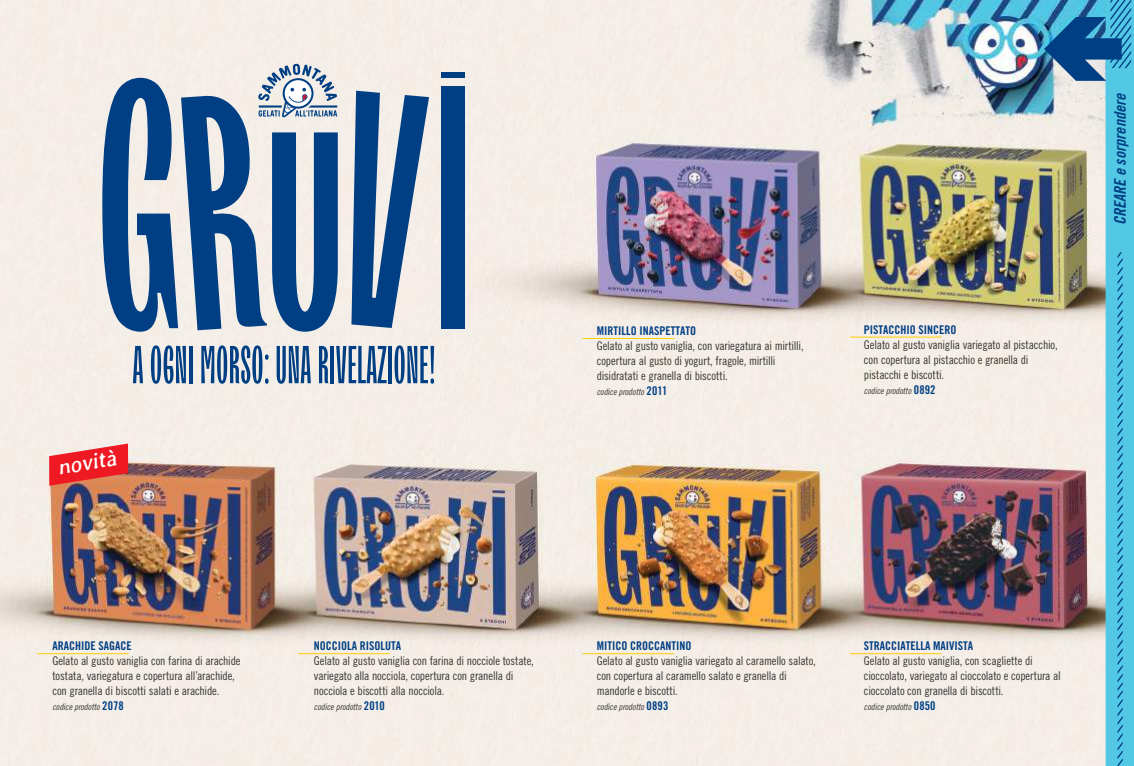
<style>
.page{position:relative;width:1134px;height:766px;background:#fff}
.page>*{position:absolute;margin:0;border:0;box-sizing:border-box;transform-origin:0 0}
.t1{font:italic 22.6px "Averia Libre";color:#fff;scale:.95 1}
.t2{font:16px "Trade Gothic Bold Cond Twenty Obl";color:#003f84}
.t3{font:12px/15px "Trade Gothic Cond Eighteen";letter-spacing:-.015em;color:#393535}
.t4{font:12px "Trade Gothic Bold Cond Twenty";color:#003f84}
.t5{font:9px "Trade Gothic Cond Eighteen Obl";letter-spacing:-.005em;color:#393535}
.s1{font-family:"Trade Gothic Bold Cond Twenty";font-size:12px;color:#003f84}
</style>
<div class="page">
<img style="left:0;top:0;width:1044px;height:765px">
<div style="left:441px;top:72px;width:24px;height:6px;background:#003f84"></div>
<svg style="left:351px;top:91px;width:78px;height:237px;background:#6b8cb0"></svg>
<div style="left:441px;top:86px;width:24px;height:242px;background:#003f84"></div>
<svg style="left:102px;top:64px;width:236px;height:267px;background:#7392b3"></svg>
<svg style="left:133px;top:346px;width:10px;height:37px"></svg>
<svg style="left:151px;top:345px;width:35px;height:38px"></svg>
<hr style="left:189px;top:346px;width:3px;height:37px;background:#003f84">
<svg style="left:201px;top:345px;width:68px;height:38px;background:#7a97b6"></svg>
<svg style="left:277px;top:346px;width:34px;height:37px"></svg>
<svg style="left:319px;top:346px;width:10px;height:37px"></svg>
<hr style="left:331px;top:346px;width:3px;height:37px;background:#003f84">
<svg style="left:336px;top:346px;width:51px;height:37px;background:#7e99b7"></svg>
<hr style="left:388px;top:346px;width:4px;height:37px;background:#003f84">
<svg style="left:394px;top:345px;width:40px;height:38px;background:#7794b4"></svg>
<img style="left:1044px;top:0;width:90px;height:765px">
<hr style="left:298px;top:653px;width:92px;height:1px;background:#ffcd00">
<hr style="left:37px;top:653px;width:92px;height:1px;background:#ffcd00">
<hr style="left:583px;top:653px;width:91px;height:1px;background:#ffcd00">
<hr style="left:583px;top:338px;width:91px;height:1px;background:#ffcd00">
<hr style="left:850px;top:653px;width:91px;height:1px;background:#ffcd00">
<hr style="left:850px;top:336px;width:91px;height:1px;background:#ffcd00">
<svg style="left:49px;top:443px;width:79px;height:42px;background:#ec4a4a"></svg>
<h1 class="t1" style="left:56px;top:454px;width:64px;rotate:-9deg">novità</h1>
<p class="t4" style="left:52px;top:638px;width:81px">ARACHIDE SAGACE</p>
<p class="t3" style="left:52px;top:653px;width:190px">Gelato al gusto vaniglia con farina di arachide tostata, variegatura e copertura all’arachide, con granella di biscotti salati e arachide.</p>
<p class="t5" style="left:52px;top:701px;width:73px">codice prodotto <span class="s1">2078</span></p>
<p class="t4" style="left:597px;top:324px;width:101px">MIRTILLO INASPETTATO</p>
<p class="t3" style="left:597px;top:338px;width:208px">Gelato al gusto vaniglia, con variegatura ai mirtilli, copertura al gusto di yogurt, fragole, mirtilli disidratati e granella di biscotti.</p>
<p class="t5" style="left:597px;top:387px;width:72px">codice prodotto <span class="s1">2011</span></p>
<p class="t4" style="left:864px;top:322px;width:94px">PISTACCHIO SINCERO</p>
<p class="t3" style="left:864px;top:337px;width:195px">Gelato al gusto vaniglia variegato al pistacchio, con copertura al pistacchio e granella di pistacchi e biscotti.</p>
<p class="t5" style="left:864px;top:385px;width:73px">codice prodotto <span class="s1">0892</span></p>
<h2 class="t2" style="left:1110px;top:225px;width:134px;rotate:-90deg">CREARE e sorprendere</h2>
<p class="t4" style="left:314px;top:638px;width:89px">NOCCIOLA RISOLUTA</p>
<p class="t3" style="left:314px;top:653px;width:221px">Gelato al gusto vaniglia con farina di nocciole tostate, variegato alla nocciola, copertura con granella di nocciola e biscotti alla nocciola.</p>
<p class="t5" style="left:314px;top:701px;width:72px">codice prodotto <span class="s1">2010</span></p>
<p class="t4" style="left:597px;top:638px;width:96px">MITICO CROCCANTINO</p>
<p class="t3" style="left:597px;top:653px;width:221px">Gelato al gusto vaniglia variegato al caramello salato, con copertura al caramello salato e granella di mandorle e biscotti.</p>
<p class="t5" style="left:597px;top:701px;width:73px">codice prodotto <span class="s1">0893</span></p>
<p class="t4" style="left:864px;top:638px;width:111px">STRACCIATELLA MAIVISTA</p>
<p class="t3" style="left:864px;top:653px;width:198px">Gelato al gusto vaniglia, con scagliette di cioccolato, variegato al cioccolato e copertura al cioccolato con granella di biscotti.</p>
<p class="t5" style="left:864px;top:701px;width:73px">codice prodotto <span class="s1">0850</span></p>
</div>
